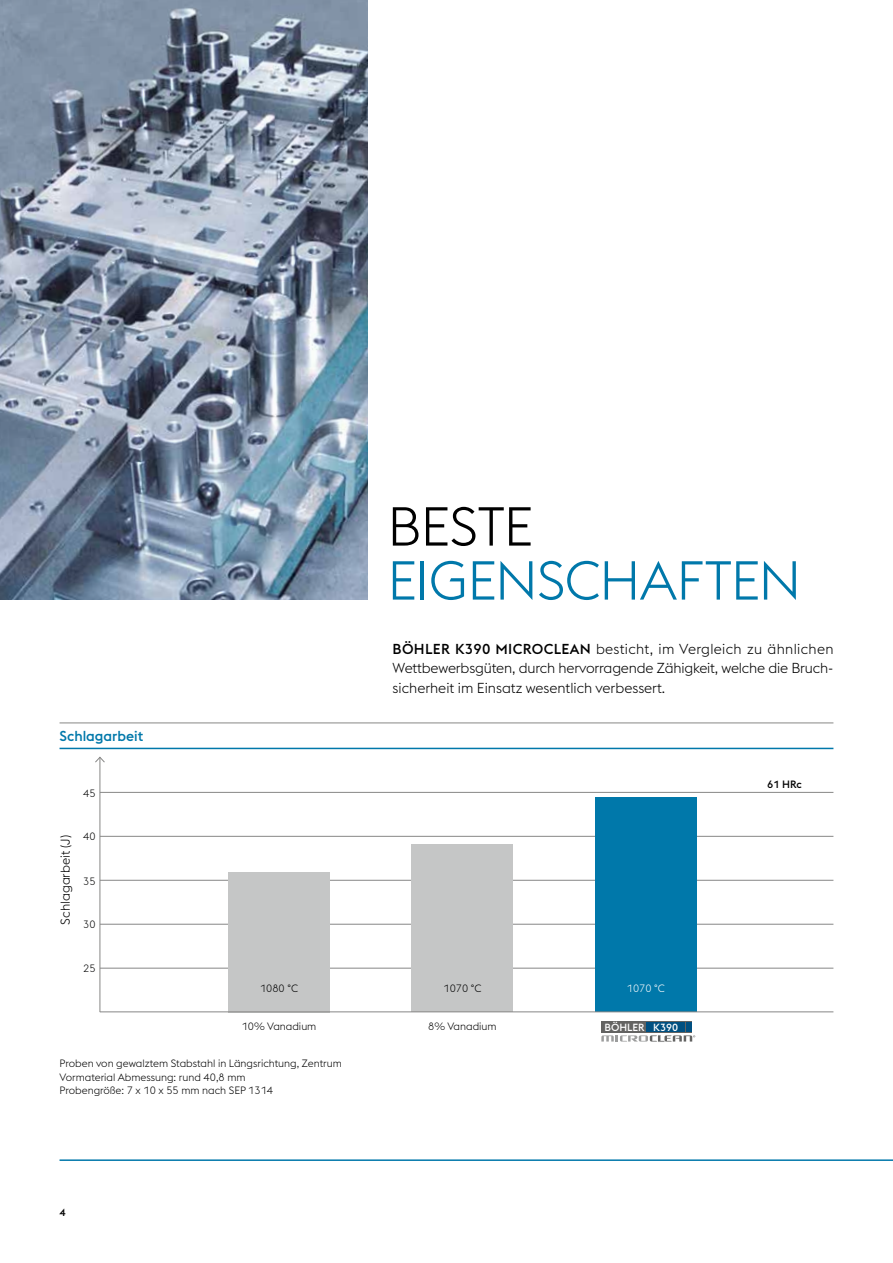
<style>
.page{position:relative;width:893px;height:1263px;background:#fff}
.page>*{position:absolute;margin:0;border:0;box-sizing:border-box;transform-origin:0 0}
.t1{font:300 54px "voestalpine";letter-spacing:-.02em;color:#0078aa}
.t2{font:300 54px "voestalpine";letter-spacing:-.01em;color:#000}
.t3{font:300 14.25px/19.5px "voestalpine";color:#000;text-align:justify}
.t4{font:500 14.25px "voestalpine";color:#0078aa}
.t5{font:300 12.75px "voestalpine";color:#000}
.t6{font:300 10.5px/13.5px "voestalpine";color:#000}
.t7{font:500 10.5px "voestalpine";color:#000}
.t8{font:300 10.5px "voestalpine";color:#fff}
.t9{font:500 10.2px "voestalpine";color:#fff}
.s1{font-weight:500}
</style>
<div class="page">
<hr style="left:60px;top:1159px;width:833px;height:2px;background:#0078aa">
<img style="left:0;top:0;width:367px;height:600px">
<hr style="left:100px;top:792px;width:733px;height:1px;background:#878786">
<hr style="left:100px;top:880px;width:733px;height:1px;background:#878786">
<hr style="left:100px;top:836px;width:733px;height:1px;background:#878786">
<hr style="left:100px;top:968px;width:733px;height:1px;background:#878786">
<hr style="left:100px;top:924px;width:733px;height:1px;background:#878786">
<div style="left:229px;top:872px;width:101px;height:140px;background:#c5c6c6"></div>
<div style="left:412px;top:844px;width:101px;height:168px;background:#c5c6c6"></div>
<div style="left:595px;top:797px;width:101px;height:215px;background:#0078aa"></div>
<hr style="left:60px;top:748px;width:773px;height:1px;background:#0078aa">
<hr style="left:60px;top:723px;width:773px;height:1px;background:#878786">
<hr style="left:100px;top:757px;width:1px;height:255px;background:#878786">
<svg style="left:95px;top:757px;width:10px;height:6px"></svg>
<div style="left:601px;top:1021px;width:91px;height:11px;background:#636362"></div>
<div style="left:647px;top:1022px;width:38px;height:10px;background:#005081"></div>
<div style="left:686px;top:1022px;width:5px;height:10px;background:#005081"></div>
<svg style="left:601px;top:1035px;width:94px;height:6px"></svg>
<hr style="left:100px;top:1011px;width:733px;height:1px;background:#878786">
<h2 class="t4" style="left:60px;top:728px;width:85px">Schlagarbeit</h2>
<p class="t6" style="left:83px;top:786px;width:14px">45</p>
<p class="t5" style="left:58px;top:925px;width:91px;rotate:-90deg">Schlagarbeit (J)</p>
<p class="t6" style="left:83px;top:829px;width:14px">40</p>
<p class="t6" style="left:83px;top:874px;width:14px">35</p>
<p class="t6" style="left:83px;top:918px;width:14px">30</p>
<p class="t6" style="left:83px;top:962px;width:14px">25</p>
<p class="t6" style="left:260px;top:981px;width:39px">1080 °C</p>
<p class="t6" style="left:242px;top:1019px;width:76px">10% Vanadium</p>
<p class="t6" style="left:60px;top:1057px;width:284px">Proben von gewalztem Stabstahl in Längsrichtung, Zentrum<br>Vormaterial Abmessung: rund 40,8 mm<br>Probengröße: 7 x 10 x 55 mm nach SEP 1314</p>
<p class="t7" style="left:60px;top:1205px;width:8px">4</p>
<h1 class="t2" style="left:387px;top:495px;width:147px">BESTE</h1>
<h1 class="t1" style="left:387px;top:549px;width:415px">EIGENSCHAFTEN</h1>
<h2 class="t3" style="left:393px;top:639px;width:442px"><span class="s1">BÖHLER K390 MICROCLEAN</span> besticht, im Vergleich zu ähnlichen Wettbewerbsgüten, durch hervorragende Zähigkeit, welche die Bruch&shy;sicherheit im Einsatz wesentlich verbessert.</h2>
<p class="t6" style="left:443px;top:981px;width:39px">1070 °C</p>
<p class="t8" style="left:627px;top:982px;width:39px">1070 °C</p>
<p class="t6" style="left:428px;top:1019px;width:70px">8% Vanadium</p>
<p class="t9" style="left:605px;top:1021px;width:75px">BÖHLER K390</p>
<p class="t7" style="left:767px;top:777px;width:36px">61 HRc</p>
</div>
